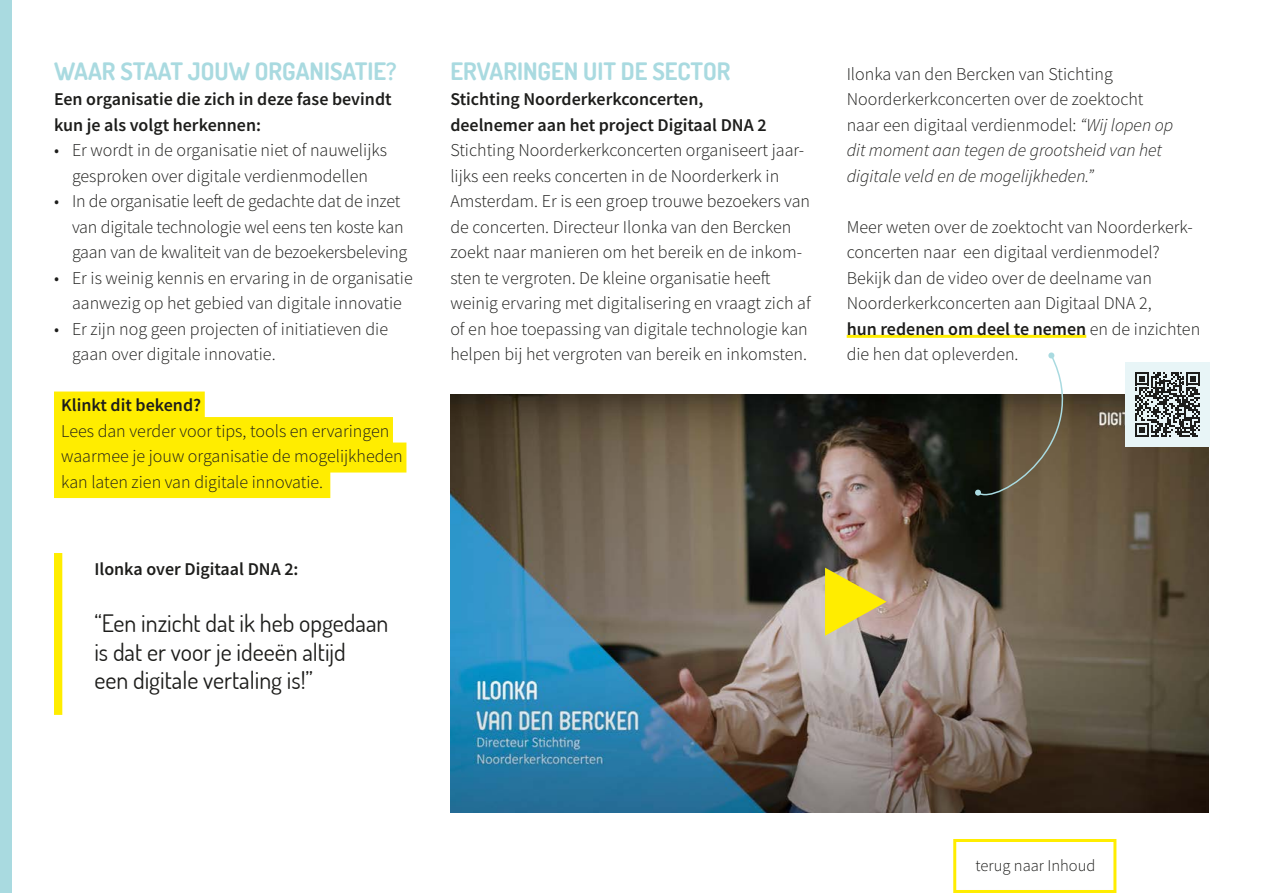
<style>
.page{position:relative;width:1263px;height:893px;background:#fff}
.page>*{position:absolute;margin:0;border:0;box-sizing:border-box;transform-origin:0 0}
.t1{font:24px/28.5px "Dosis";color:#1d1d1b}
.t2{font:700 24px "Dosis";color:#a9dae0}
.t3{font:300 18px/25.5px "Source Sans Pro";color:#1d1d1b}
.t4{font:600 18px/25.5px "Source Sans Pro";color:#1d1d1b}
.t5{font:300 16.5px "Source Sans Pro";color:#1d1d1b}
.s1{font-style:italic}
.s2{font-weight:600}
</style>
<div class="page">
<div style="left:54px;top:392px;width:151px;height:30px;background:#ffed00"></div>
<div style="left:54px;top:417px;width:339px;height:30px;background:#ffed00"></div>
<div style="left:54px;top:443px;width:352px;height:30px;background:#ffed00"></div>
<div style="left:54px;top:468px;width:276px;height:30px;background:#ffed00"></div>
<img style="left:450px;top:394px;width:759px;height:418px">
<svg style="left:825px;top:568px;width:62px;height:68px;background:#dbc84f"></svg>
<svg style="left:975px;top:352px;width:120px;height:155px"></svg>
<hr style="left:847px;top:335px;width:239px;height:3px;background:#ffed00">
<div style="left:0;top:0;width:12px;height:893px;background:#a9dae0"></div>
<div style="left:953px;top:839px;width:163px;height:54px;border:3px solid #ffed00"></div>
<div style="left:54px;top:553px;width:8px;height:162px;background:#ffed00"></div>
<div style="left:1125px;top:362px;width:85px;height:84px;background:#e8f5f7"></div>
<svg style="left:1135px;top:372px;width:65px;height:65px"></svg>
<h1 class="t2" style="left:54px;top:55px;width:344px">WAAR STAAT JOUW ORGANISATIE?</h1>
<p class="t4" style="left:54px;top:86px;width:339px">Een organisatie die zich in deze fase bevindt kun je als volgt herkennen:</p>
<p class="t3" style="left:54px;top:137px;width:335px;text-align:center">• Er wordt in de organisatie niet of nauwelijks gesproken over digitale verdienmodellen</p>
<p class="t3" style="left:72px;top:188px;width:337px;text-indent:-18px">• In de organisatie leeft de gedachte dat de inzet van digitale technologie wel eens ten koste kan gaan van de kwaliteit van de bezoekersbeleving</p>
<p class="t3" style="left:54px;top:265px;width:360px;text-align:center">• Er is weinig kennis en ervaring in de organisatie aanwezig op het gebied van digitale innovatie</p>
<p class="t3" style="left:72px;top:316px;width:318px;text-indent:-18px">• Er zijn nog geen projecten of initiatieven die gaan over digitale innovatie.</p>
<p class="t4" style="left:61px;top:392px;width:141px">Klinkt dit bekend?</p>
<p class="t3" style="left:61px;top:418px;width:343px">Lees dan verder voor tips, tools en ervaringen waarmee je jouw organisatie de mogelijkheden kan laten zien van digitale innovatie.</p>
<p class="t4" style="left:94px;top:556px;width:206px">Ilonka over Digitaal DNA 2:</p>
<h1 class="t1" style="left:94px;top:609px;width:296px">“Een inzicht dat ik heb opgedaan is dat er voor je ideeën altijd<br>een digitale vertaling is!”</h1>
<h1 class="t2" style="left:450px;top:55px;width:282px">ERVARINGEN UIT DE SECTOR</h1>
<p class="t4" style="left:450px;top:86px;width:318px">Stichting Noorderkerkconcerten, deelnemer aan het project Digitaal DNA 2</p>
<p class="t3" style="left:450px;top:137px;width:362px">Stichting Noorderkerkconcerten organiseert jaar&shy;lijks een reeks concerten in de Noorderkerk in Amsterdam. Er is een groep trouwe bezoekers van de concerten. Directeur Ilonka van den Bercken zoekt naar manieren om het bereik en de inkom&shy;sten te vergroten. De kleine organisatie heeft weinig ervaring met digitalisering en vraagt zich af of en hoe toepassing van digitale technologie kan helpen bij het vergroten van bereik en inkomsten.</p>
<p class="t3" style="left:847px;top:61px;width:328px">Ilonka van den Bercken van Stichting Noorderkerkconcerten over de zoektocht naar een digitaal verdienmodel: <span class="s1">“Wij lopen op dit moment aan tegen de grootsheid van het digitale veld en de mogelijkheden.”</span></p>
<p class="t3" style="left:847px;top:214px;width:355px">Meer weten over de zoektocht van Noorderkerk&shy;concerten naar een digitaal verdienmodel?<br>Bekijk dan de video over de deelname van Noorderkerkconcerten aan Digitaal DNA 2,<br><span class="s2">hun redenen om deel te nemen</span> en de inzichten die hen dat opleverden.</p>
<p class="t5" style="left:976px;top:856px;width:121px">terug naar Inhoud</p>
</div>
